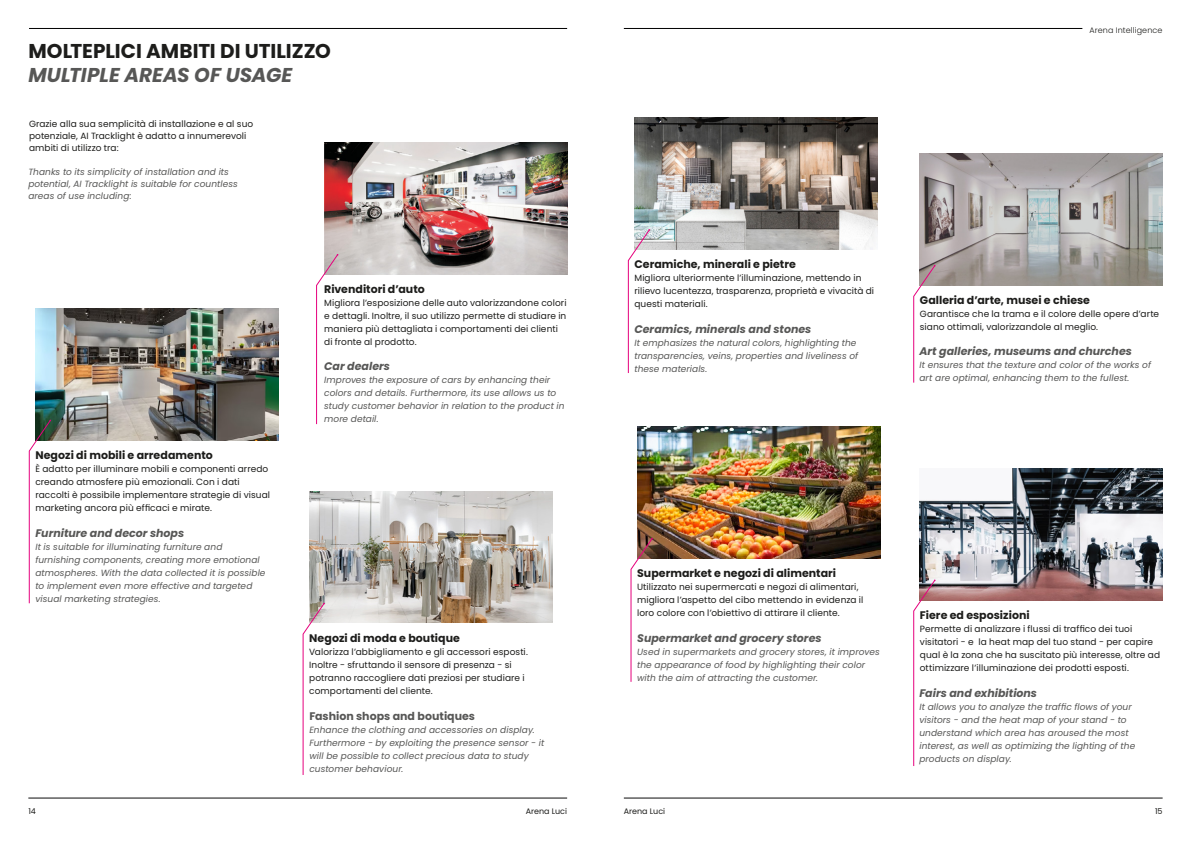
<style>
.page{position:relative;width:1191px;height:842px;background:#fff}
.page>*{position:absolute;margin:0;border:0;box-sizing:border-box;transform-origin:0 0}
.t1{font:700 20px "Poppins";letter-spacing:-.005em;color:#1d1d1b}
.t2{font:italic 700 20px "Poppins";color:#575756}
.t3{font:700 11px "Poppins";color:#1d1d1b}
.t4{font:italic 700 11px "Poppins";color:#575756}
.t5{font:700 11px "Poppins";color:#575756}
.t6{font:9px/13px "Poppins";letter-spacing:.01em;color:#1d1d1b}
.t7{font:italic 9px/13px "Poppins";letter-spacing:.005em;color:#575756}
.t8{font:8px "Poppins";color:#1d1d1b}
.t9{font:300 8px "Poppins";letter-spacing:.02em;color:#1d1d1b}
</style>
<div class="page">
<hr style="left:624px;top:798px;width:538px;height:1px;background:#0c0c0c">
<hr style="left:28px;top:798px;width:539px;height:1px;background:#0c0c0c">
<hr style="left:29px;top:28px;width:538px;height:1px;background:#000">
<img style="left:324px;top:143px;width:243px;height:131px">
<svg style="left:316px;top:254px;width:22px;height:171px"></svg>
<img style="left:35px;top:309px;width:243px;height:131px">
<img style="left:309px;top:491px;width:243px;height:132px">
<svg style="left:29px;top:420px;width:22px;height:184px"></svg>
<svg style="left:302px;top:603px;width:23px;height:172px"></svg>
<hr style="left:624px;top:28px;width:458px;height:1px;background:#000">
<img style="left:634px;top:118px;width:243px;height:131px">
<img style="left:637px;top:427px;width:243px;height:131px">
<img style="left:919px;top:154px;width:243px;height:131px">
<img style="left:919px;top:469px;width:243px;height:131px">
<svg style="left:628px;top:229px;width:22px;height:144px"></svg>
<svg style="left:630px;top:538px;width:23px;height:144px"></svg>
<svg style="left:913px;top:265px;width:22px;height:118px"></svg>
<svg style="left:913px;top:580px;width:22px;height:186px"></svg>
<h1 class="t1" style="left:28px;top:39px;width:304px">MOLTEPLICI AMBITI DI UTILIZZO</h1>
<h1 class="t2" style="left:28px;top:63px;width:265px">MULTIPLE AREAS OF USAGE</h1>
<p class="t6" style="left:29px;top:118px;width:226px;line-height:12px">Grazie alla sua semplicità di installazione e al suo potenziale, AI Tracklight è adatto a innumerevoli ambiti di utilizzo tra:</p>
<p class="t7" style="left:28px;top:166px;width:211px;line-height:12px">Thanks to its simplicity of installation and its potential, AI Tracklight is suitable for countless areas of use including:</p>
<p class="t3" style="left:35px;top:449px;width:179px">Negozi di mobili e arredamento</p>
<p class="t6" style="left:35px;top:462px;width:236px">È adatto per illuminare mobili e componenti arredo creando atmosfere più emozionali. Con i dati raccolti è possibile implementare strategie di visual marketing ancora più efficaci e mirate.</p>
<p class="t4" style="left:35px;top:526px;width:150px">Furniture and decor shops</p>
<p class="t7" style="left:35px;top:540px;width:232px">It is suitable for illuminating furniture and furnishing components, creating more emotional atmospheres. With the data collected it is possible to implement even more effective and targeted visual marketing strategies.</p>
<p class="t3" style="left:324px;top:282px;width:102px">Rivenditori d’auto</p>
<p class="t6" style="left:324px;top:296px;width:244px">Migliora l’esposizione delle auto valorizzandone colori e dettagli. Inoltre, il suo utilizzo permette di studiare in maniera più dettagliata i comportamenti dei clienti di fronte al prodotto.</p>
<p class="t4" style="left:324px;top:360px;width:67px">Car dealers</p>
<p class="t7" style="left:324px;top:374px;width:242px">Improves the exposure of cars by enhancing their colors and details. Furthermore, its use allows us to study customer behavior in relation to the product in more detail.</p>
<p class="t3" style="left:309px;top:632px;width:152px">Negozi di moda e boutique</p>
<p class="t6" style="left:309px;top:645px;width:220px">Valorizza l’abbigliamento e gli accessori esposti.<br>Inoltre - sfruttando il sensore di presenza - si potranno raccogliere dati preziosi per studiare i comportamenti del cliente.</p>
<p class="t5" style="left:309px;top:709px;width:167px">Fashion shops and boutiques</p>
<p class="t7" style="left:309px;top:723px;width:236px">Enhance the clothing and accessories on display.<br>Furthermore - by exploiting the presence sensor - it will be possible to collect precious data to study customer behaviour.</p>
<p class="t9" style="left:1089px;top:26px;width:74px">Arena Intelligence</p>
<p class="t3" style="left:634px;top:258px;width:163px">Ceramiche, minerali e pietre</p>
<p class="t6" style="left:634px;top:272px;width:241px">Migliora ulteriormente l’illuminazione, mettendo in rilievo lucentezza, trasparenza, proprietà e vivacità di questi materiali.</p>
<p class="t4" style="left:634px;top:323px;width:178px">Ceramics, minerals and stones</p>
<p class="t7" style="left:634px;top:336px;width:225px">It emphasizes the natural colors, highlighting the transparencies, veins, properties and liveliness of these materials.</p>
<p class="t3" style="left:920px;top:294px;width:172px">Galleria d’arte, musei e chiese</p>
<p class="t6" style="left:920px;top:308px;width:241px">Garantisce che la trama e il colore delle opere d’arte siano ottimali, valorizzandole al meglio.</p>
<p class="t4" style="left:919px;top:345px;width:214px">Art galleries, museums and churches</p>
<p class="t7" style="left:919px;top:358px;width:233px">It ensures that the texture and color of the works of art are optimal, enhancing them to the fullest.</p>
<p class="t3" style="left:637px;top:567px;width:200px">Supermarket e negozi di alimentari</p>
<p class="t6" style="left:637px;top:580px;width:228px">Utilizzato nei supermercati e negozi di alimentari, migliora l’aspetto del cibo mettendo in evidenza il loro colore con l’obiettivo di attirare il cliente.</p>
<p class="t4" style="left:637px;top:632px;width:186px">Supermarket and grocery stores</p>
<p class="t7" style="left:637px;top:645px;width:244px">Used in supermarkets and grocery stores, it improves the appearance of food by highlighting their color with the aim of attracting the customer.</p>
<p class="t3" style="left:920px;top:609px;width:111px">Fiere ed esposizioni</p>
<p class="t6" style="left:920px;top:622px;width:242px">Permette di analizzare i flussi di traffico dei tuoi visitatori - e la heat map del tuo stand - per capire qual è la zona che ha suscitato più interesse, oltre ad ottimizzare l’illuminazione dei prodotti esposti.</p>
<p class="t4" style="left:919px;top:686px;width:119px">Fairs and exhibitions</p>
<p class="t7" style="left:919px;top:700px;width:217px">It allows you to analyze the traffic flows of your visitors - and the heat map of your stand - to understand which area has aroused the most interest, as well as optimizing the lighting of the products on display.</p>
<p class="t8" style="left:28px;top:806px;width:9px">14</p>
<p class="t8" style="left:526px;top:806px;width:43px">Arena Luci</p>
<p class="t8" style="left:624px;top:806px;width:43px">Arena Luci</p>
<p class="t8" style="left:1155px;top:806px;width:9px">15</p>
</div>
